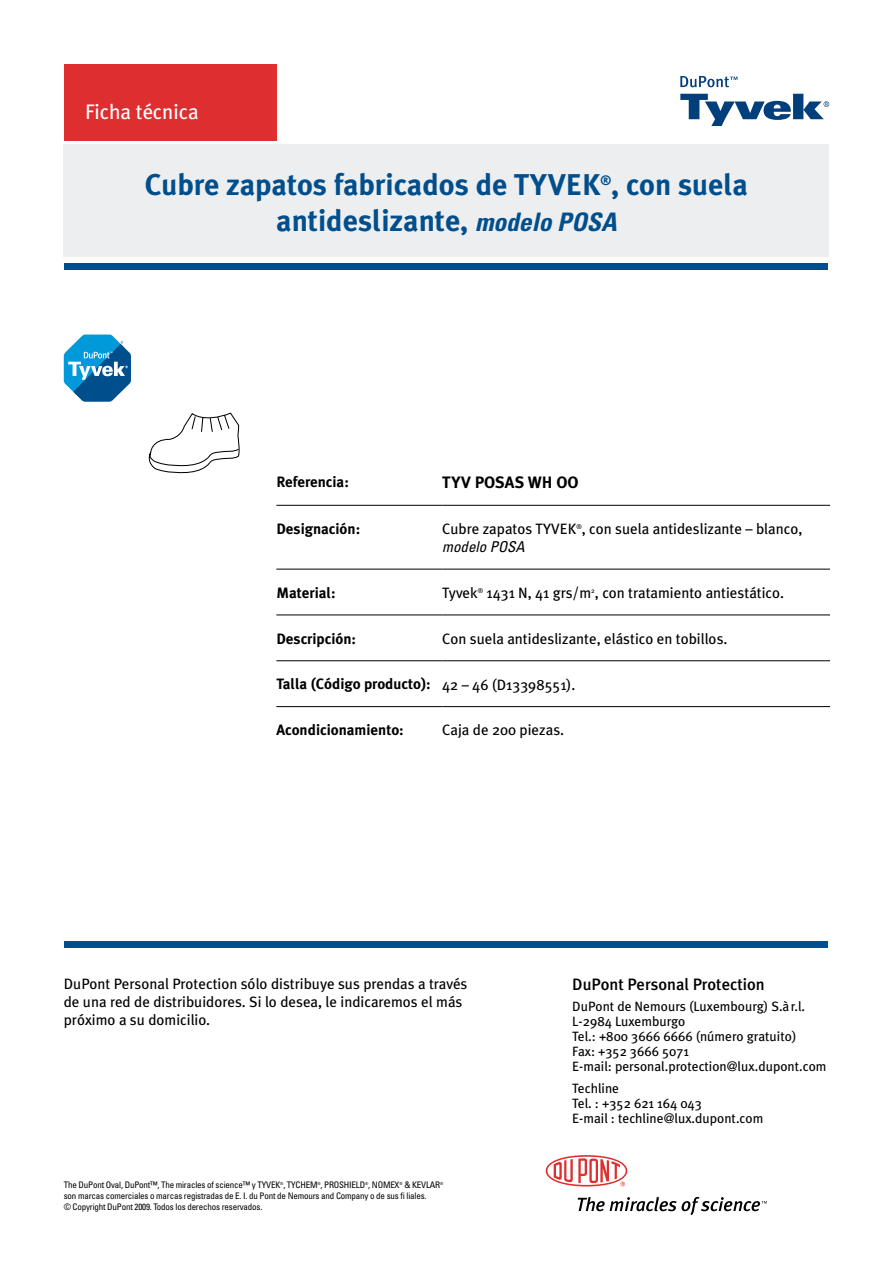
<style>
.page{position:relative;width:893px;height:1263px;background:#fff}
.page>*{position:absolute;margin:0;border:0;box-sizing:border-box;transform-origin:0 0}
.t1{font:700 30px "Meta Plus";color:#004e8c}
.t2{font:21px "Meta Plus";color:#fff}
.t3{font:500 16.5px "Meta Plus";color:#000}
.t4{font:700 16.5px "Meta Plus";color:#000}
.t5{font:15px/18px "Meta Plus";color:#000}
.t6{font:700 15px "Meta Plus";color:#000}
.t7{font:italic condensed 15px "Univers";color:#000}
.t8{font:13.5px/15px "Meta Plus";color:#000}
.t9{font:700 13.5px "Meta Plus";color:#004e8c}
.t10{font:condensed 9px/10.8px "Univers";letter-spacing:-.02em;color:#000}
.t11{font:6.75px "Meta Plus";color:#000}
.s1{font-family:"Univers";font-style:italic;font-stretch:condensed;font-size:25.5px}
.s2{font-weight:400}
</style>
<div class="page">
<svg style="left:680px;top:76px;width:57px;height:11px"></svg>
<svg style="left:680px;top:94px;width:149px;height:32px"></svg>
<svg style="left:149px;top:413px;width:91px;height:60px"></svg>
<svg style="left:546px;top:1155px;width:81px;height:31px"></svg>
<svg style="left:578px;top:1197px;width:189px;height:18px"></svg>
<div style="left:64px;top:64px;width:212px;height:76px;background:#df2e2f"></div>
<div style="left:65px;top:263px;width:763px;height:7px;background:#004e8c"></div>
<div style="left:65px;top:941px;width:763px;height:7px;background:#004e8c"></div>
<svg style="left:64px;top:334px;width:67px;height:68px"></svg>
<div style="left:64px;top:145px;width:765px;height:112px;background:#edeeef"></div>
<hr style="left:276px;top:505px;width:166px;height:1px;background:#000">
<hr style="left:442px;top:505px;width:388px;height:1px;background:#000">
<hr style="left:276px;top:569px;width:166px;height:1px;background:#000">
<hr style="left:442px;top:569px;width:388px;height:1px;background:#000">
<hr style="left:276px;top:614px;width:166px;height:1px;background:#000">
<hr style="left:442px;top:614px;width:388px;height:1px;background:#000">
<hr style="left:276px;top:660px;width:166px;height:1px;background:#000">
<hr style="left:442px;top:660px;width:388px;height:1px;background:#000">
<hr style="left:276px;top:706px;width:166px;height:1px;background:#000">
<hr style="left:442px;top:706px;width:388px;height:1px;background:#000">
<h2 class="t2" style="left:85px;top:100px;width:115px">Ficha técnica</h2>
<h1 class="t1" style="left:145px;top:167px;width:605px">Cubre zapatos fabricados de TYVEK , con suela</h1>
<p class="t9" style="left:600px;top:172px;width:12px">®</p>
<h1 class="t1" style="left:276px;top:203px;width:342px">antideslizante, <span class="s1">modelo POSA</span></h1>
<p class="t6" style="left:276px;top:473px;width:74px">Referencia:</p>
<p class="t4" style="left:442px;top:473px;width:138px">TYV POSAS WH OO</p>
<p class="t6" style="left:276px;top:520px;width:85px">Designación:</p>
<p class="t5" style="left:442px;top:520px;width:362px">Cubre zapatos TYVEK , con suela antideslizante – blanco,</p>
<p class="t11" style="left:576px;top:523px;width:7px">®</p>
<p class="t7" style="left:442px;top:537px;width:84px">modelo POSA</p>
<p class="t6" style="left:276px;top:584px;width:61px">Material:</p>
<p class="t5" style="left:442px;top:584px;width:37px">Tyvek</p>
<p class="t11" style="left:478px;top:587px;width:7px">®</p>
<p class="t5" style="left:486px;top:584px;width:299px">1431 N, 41 grs/m , con tratamiento antiestático.</p>
<p class="t11" style="left:591px;top:587px;width:5px">2</p>
<p class="t6" style="left:276px;top:630px;width:81px">Descripción:</p>
<p class="t5" style="left:442px;top:629px;width:287px">Con suela antideslizante, elástico en tobillos.</p>
<p class="t6" style="left:276px;top:675px;width:301px">Talla (Código producto): <span class="s2">42 – 46 (D13398551).</span></p>
<p class="t6" style="left:276px;top:721px;width:129px">Acondicionamiento:</p>
<p class="t5" style="left:442px;top:721px;width:123px">Caja de 200 piezas.</p>
<p class="t5" style="left:64px;top:974px;width:405px">DuPont Personal Protection sólo distribuye sus prendas a través de una red de distribuidores. Si lo desea, le indicaremos el más próximo a su domicilio.</p>
<p class="t3" style="left:572px;top:974px;width:194px">DuPont Personal Protection</p>
<p class="t8" style="left:572px;top:999px;width:256px">DuPont de Nemours (Luxembourg) S.àr.l.<br>L-2984 Luxemburgo<br>Tel.: +800 3666 6666 (número gratuito)<br>Fax: +352 3666 5071<br>E-mail: personal.protection@lux.dupont.com</p>
<p class="t8" style="left:572px;top:1080px;width:193px">Techline<br>Tel. : +352 621 164 043<br>E-mail : techline@lux.dupont.com</p>
<p class="t10" style="left:64px;top:1179px;width:381px">The DuPont Oval, DuPont™, The miracles of science™ y TYVEK<sup>®</sup>, TYCHEM<sup>®</sup>, PROSHIELD<sup>®</sup>, NOMEX<sup>®</sup> &amp; KEVLAR<sup>® </sup>son marcas comerciales o marcas registradas de E. I. du Pont de Nemours and Company o de sus fi liales.<br>© Copyright DuPont 2009. Todos los derechos reservados.</p>
</div>
